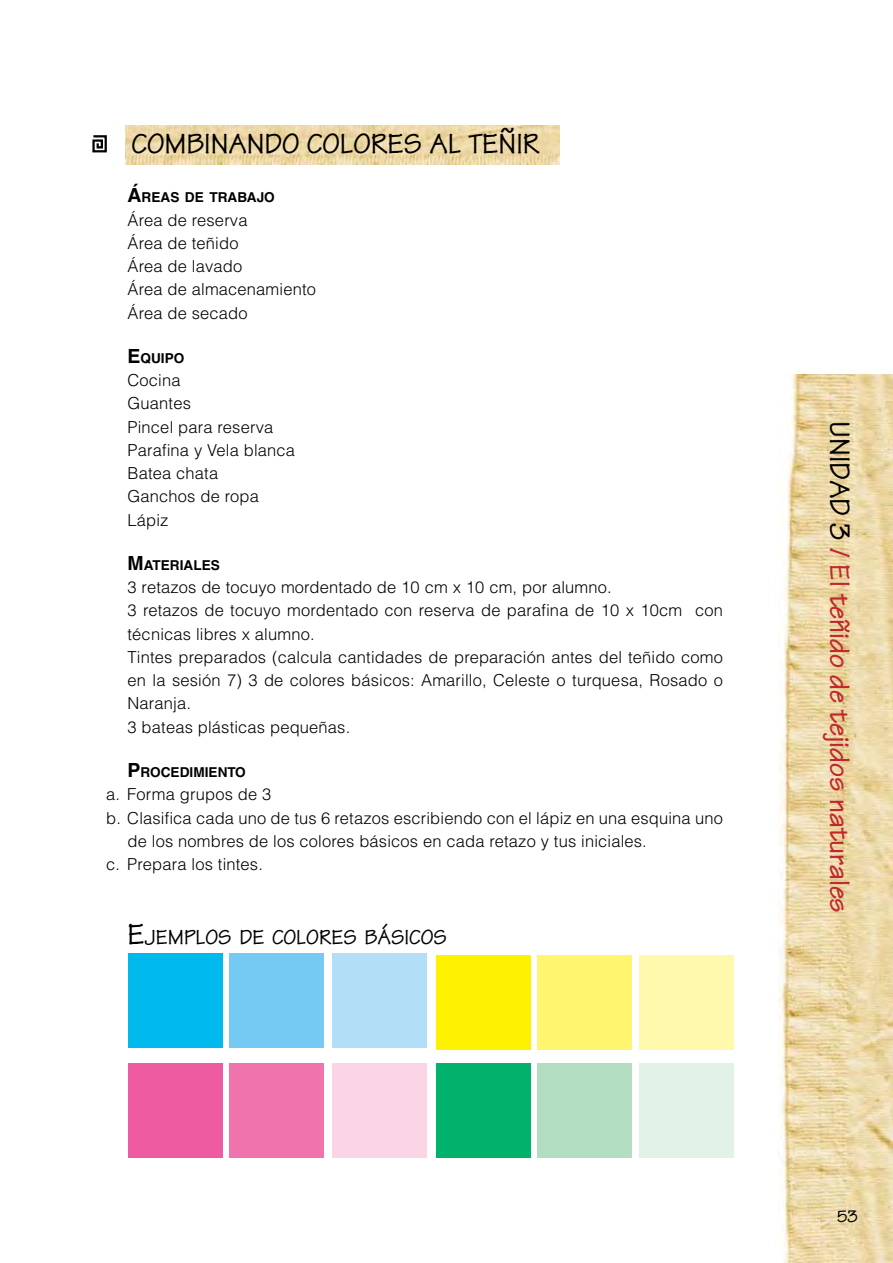
<style>
.page{position:relative;width:893px;height:1263px;background:#fff}
.page>*{position:absolute;margin:0;border:0;box-sizing:border-box;transform-origin:0 0}
.t1{font:700 30px "Techno";color:#c1272d}
.t2{font:700 30px "Techno";color:#000}
.t3{font:700 22.05px "Techno";color:#000}
.t4{font:700 18px "Techno";color:#000}
.t5{font:300 16.5px/23.2px "Helvetica";letter-spacing:.01em;color:#000}
.t6{font:700 13.65px "Helvetica";color:#000}
.s1{font-size:19.5px}
.s2{font-size:31.5px}
.s3{color:#000}
</style>
<div class="page">
<img style="left:778px;top:374px;width:115px;height:889px">
<img style="left:126px;top:125px;width:433px;height:39px">
<svg style="left:92px;top:135px;width:15px;height:18px"></svg>
<div style="left:128px;top:953px;width:95px;height:95px;background:#00b9ed"></div>
<div style="left:230px;top:953px;width:94px;height:95px;background:#74caf2"></div>
<div style="left:332px;top:953px;width:94px;height:95px;background:#b2def7"></div>
<div style="left:436px;top:955px;width:95px;height:94px;background:#fff200"></div>
<div style="left:537px;top:955px;width:95px;height:94px;background:#fff56e"></div>
<div style="left:639px;top:955px;width:95px;height:94px;background:#fff9ae"></div>
<div style="left:128px;top:1063px;width:95px;height:95px;background:#ef5ba1"></div>
<div style="left:230px;top:1063px;width:94px;height:95px;background:#f173ac"></div>
<div style="left:332px;top:1063px;width:94px;height:95px;background:#fad5e5"></div>
<div style="left:436px;top:1063px;width:95px;height:95px;background:#00b26b"></div>
<div style="left:537px;top:1063px;width:95px;height:95px;background:#b3ddc0"></div>
<div style="left:639px;top:1063px;width:95px;height:95px;background:#e3f2e7"></div>
<h1 class="t2" style="left:131px;top:125px;width:34px">COMBINANDO</h1>
<h1 class="t2" style="left:307px;top:125px;width:18px">COLORES</h1>
<h1 class="t2" style="left:429px;top:125px;width:55px">AL TEÑIR</h1>
<p class="t6" style="left:128px;top:189px;width:149px"><span class="s1">Á</span>REAS DE TRABAJO</p>
<p class="t5" style="left:128px;top:208px;width:190px">Área de reserva<br>Área de teñido<br>Área de lavado<br>Área de almacenamiento<br>Área de secado</p>
<p class="t6" style="left:128px;top:350px;width:58px"><span class="s1">E</span>QUIPO</p>
<p class="t5" style="left:128px;top:369px;width:169px">Cocina<br>Guantes<br>Pincel para reserva<br>Parafina y Vela blanca<br>Batea chata<br>Ganchos de ropa<br>Lápiz</p>
<p class="t6" style="left:128px;top:557px;width:94px"><span class="s1">M</span>ATERIALES</p>
<p class="t5" style="left:128px;top:576px;width:597px">3 retazos de tocuyo mordentado de 10 cm x 10 cm, por alumno.<br>3 retazos de tocuyo mordentado con reserva de parafina de 10 x 10cm con técnicas libres x alumno.<br>Tintes preparados (calcula cantidades de preparación antes del teñido como en la sesión 7) 3 de colores básicos: Amarillo, Celeste o turquesa, Rosado o Naranja.<br>3 bateas plásticas pequeñas.</p>
<p class="t6" style="left:128px;top:764px;width:120px"><span class="s1">P</span>ROCEDIMIENTO</p>
<p class="t5" style="left:106px;top:783px;width:167px">a. Forma grupos de 3</p>
<p class="t5" style="left:106px;top:806px;width:618px">b. Clasifica cada uno de tus 6 retazos escribiendo con el lápiz en una esquina uno</p>
<p class="t5" style="left:128px;top:829px;width:521px">de los nombres de los colores básicos en cada retazo y tus iniciales.</p>
<p class="t5" style="left:106px;top:852px;width:158px">c. Prepara los tintes.</p>
<h2 class="t3" style="left:128px;top:924px;width:321px"><span class="s2">E</span>JEMPLOS DE COLORES BÁSICOS</h2>
<h1 class="t1" style="left:858px;top:421px;width:493px;rotate:90deg"><span class="s3">UNIDAD 3</span> / EL TEÑIDO DE TEJIDOS NATURALES</h1>
<p class="t4" style="left:837px;top:1205px;width:22px">53</p>
</div>
